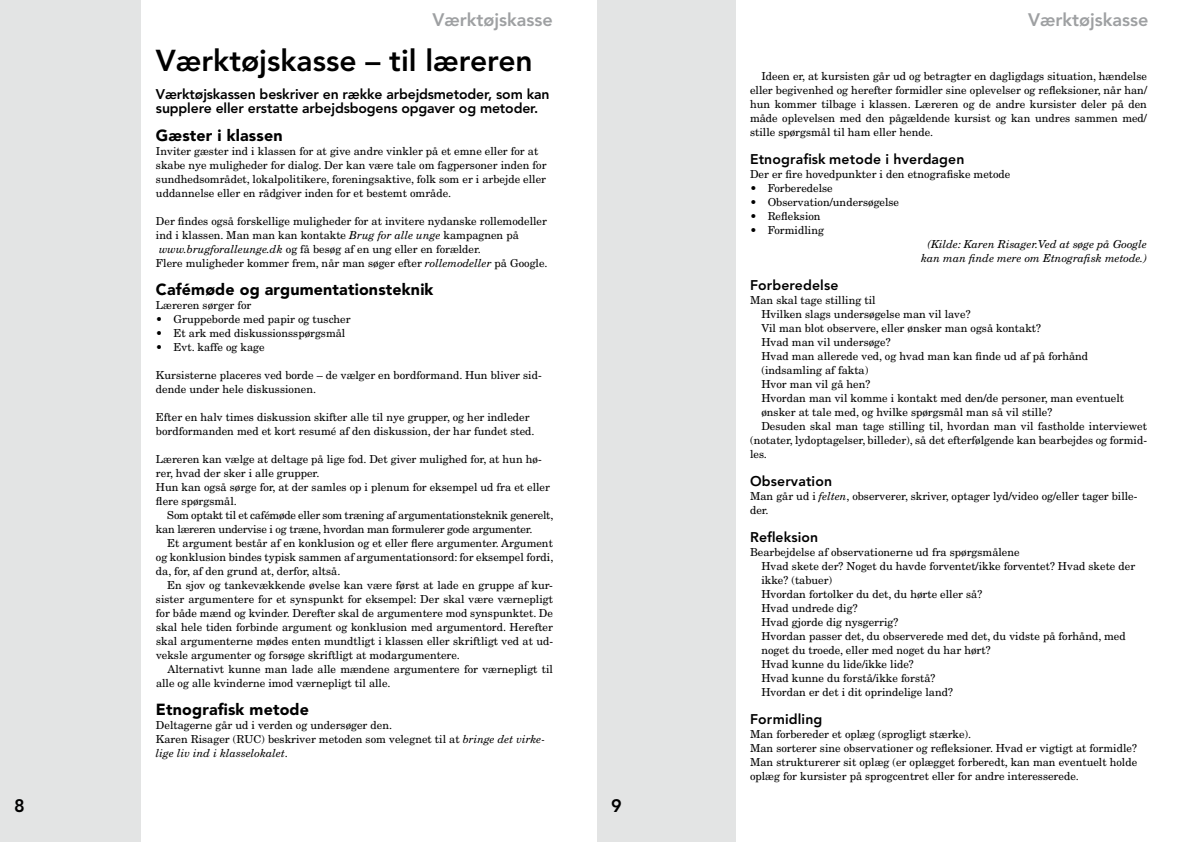
<style>
.page{position:relative;width:1191px;height:842px;background:#fff}
.page>*{position:absolute;margin:0;border:0;box-sizing:border-box;transform-origin:0 0}
.t1{font:800 30px "Avenir";color:#000}
.t2{font:800 18px "Avenir";color:#9ea0a2}
.t3{font:800 18px "Avenir";color:#000}
.t4{font:900 16px "Avenir";letter-spacing:.01em;color:#000}
.t5{font:800 14px/14px "Avenir";letter-spacing:-.01em;color:#000}
.t6{font:800 14px "Avenir";letter-spacing:.01em;color:#000}
.t7{font:11px/14px "New Century Schlbk";color:#000}
.t8{font:11px/14px "New Century Schlbk";letter-spacing:-.02em;color:#000}
.t9{font:italic 11px/14px "New Century Schlbk";color:#000;text-align:center}
.s1{font-style:italic}
</style>
<div class="page">
<div style="left:597px;top:0;width:139px;height:842px;background:#e3e4e4"></div>
<div style="left:0;top:0;width:140px;height:842px;background:#e3e4e4"></div>
<h2 class="t2" style="left:432px;top:9px;width:122px">Værktøjskasse</h2>
<h2 class="t2" style="left:1028px;top:9px;width:122px">Værktøjskasse</h2>
<h1 class="t1" style="left:156px;top:43px;width:378px">Værktøjskasse – til læreren</h1>
<p class="t5" style="left:156px;top:87px;width:395px">Værktøjskassen beskriver en række arbejdsmetoder, som kan supplere eller erstatte arbejdsbogens opgaver og metoder.</p>
<h3 class="t4" style="left:156px;top:126px;width:128px">Gæster i klassen</h3>
<p class="t7" style="left:156px;top:144px;width:392px">Inviter gæster ind i klassen for at give andre vinkler på et emne eller for at skabe nye muligheder for dialog. Der kan være tale om fagpersoner inden for sundhedsområdet, lokalpolitikere, foreningsaktive, folk som er i arbejde eller uddannelse eller en rådgiver inden for et bestemt område.</p>
<p class="t7" style="left:156px;top:214px;width:393px">Der findes også forskellige muligheder for at invitere nydanske rollemodeller ind i klassen. Man man kan kontakte <span class="s1">Brug for alle unge</span> kampagnen på <span class="s1">www.brugforalleunge.dk</span> og få besøg af en ung eller en forælder.<br>Flere muligheder kommer frem, når man søger efter <span class="s1">rollemodeller</span> på Google.</p>
<h3 class="t4" style="left:156px;top:280px;width:279px">Cafémøde og argumentationsteknik</h3>
<p class="t7" style="left:156px;top:298px;width:97px">Læreren sørger for</p>
<p class="t7" style="left:156px;top:312px;width:196px">• Gruppeborde med papir og tuscher</p>
<p class="t7" style="left:156px;top:326px;width:191px">• Et ark med diskussionsspørgsmål</p>
<p class="t7" style="left:156px;top:340px;width:110px">• Evt. kaffe og kage</p>
<p class="t7" style="left:156px;top:368px;width:387px">Kursisterne placeres ved borde – de vælger en bordformand. Hun bliver sid&shy;dende under hele diskussionen.</p>
<p class="t7" style="left:156px;top:410px;width:380px">Efter en halv times diskussion skifter alle til nye grupper, og her indleder bordformanden med et kort resumé af den diskussion, der har fundet sted.</p>
<p class="t7" style="left:156px;top:452px;width:395px">Læreren kan vælge at deltage på lige fod. Det giver mulighed for, at hun hø&shy;rer, hvad der sker i alle grupper.<br>Hun kan også sørge for, at der samles op i plenum for eksempel ud fra et eller flere spørgsmål.</p>
<p class="t8" style="left:156px;top:508px;width:399px;text-indent:11px">Som optakt til et cafémøde eller som træning af argumentationsteknik generelt, kan læreren undervise i og træne, hvordan man formulerer gode argumenter.</p>
<p class="t7" style="left:156px;top:536px;width:399px;text-align:justify;text-indent:11px">Et argument består af en konklusion og et eller flere argumenter. Argument og konklusion bindes typisk sammen af argumentationsord: for eksempel fordi, da, for, af den grund at, derfor, altså.</p>
<p class="t7" style="left:156px;top:578px;width:398px;text-align:justify;text-indent:11px">En sjov og tankevækkende øvelse kan være først at lade en gruppe af kur&shy;sister argumentere for et synspunkt for eksempel: Der skal være værnepligt for både mænd og kvinder. Derefter skal de argumentere mod synspunktet. De skal hele tiden forbinde argument og konklusion med argumentord. Herefter skal argumenterne mødes enten mundtligt i klassen eller skriftligt ved at ud&shy;veksle argumenter og forsøge skriftligt at modargumentere.</p>
<p class="t7" style="left:156px;top:662px;width:398px;text-indent:11px">Alternativt kunne man lade alle mændene argumentere for værnepligt til alle og alle kvinderne imod værnepligt til alle.</p>
<h3 class="t4" style="left:156px;top:700px;width:155px">Etnografisk metode</h3>
<p class="t7" style="left:156px;top:718px;width:391px">Deltagerne går ud i verden og undersøger den.<br>Karen Risager (RUC) beskriver metoden som velegnet til at <span class="s1">bringe det virke&shy;lige liv ind i klasselokalet</span>.</p>
<h2 class="t3" style="left:14px;top:795px;width:12px">8</h2>
<h2 class="t3" style="left:611px;top:795px;width:12px">9</h2>
<p class="t7" style="left:750px;top:69px;width:398px;text-align:justify;text-indent:11px">Ideen er, at kursisten går ud og betragter en dagligdags situation, hændelse eller begivenhed og herefter formidler sine oplevelser og refleksioner, når han/ hun kommer tilbage i klassen. Læreren og de andre kursister deler på den måde oplevelsen med den pågældende kursist og kan undres sammen med/ stille spørgsmål til ham eller hende.</p>
<p class="t6" style="left:750px;top:150px;width:216px">Etnografisk metode i hverdagen</p>
<p class="t7" style="left:750px;top:167px;width:262px">Der er fire hovedpunkter i den etnografiske metode</p>
<p class="t7" style="left:750px;top:181px;width:84px">• Forberedelse</p>
<p class="t7" style="left:750px;top:195px;width:151px">• Observation/undersøgelse</p>
<p class="t7" style="left:750px;top:209px;width:72px">• Refleksion</p>
<p class="t7" style="left:750px;top:223px;width:75px">• Formidling</p>
<p class="t9" style="left:921px;top:237px;width:227px">(Kilde: Karen Risager.Ved at søge på Google kan man finde mere om Etnografisk metode.)</p>
<p class="t5" style="left:750px;top:278px;width:90px">Forberedelse</p>
<p class="t7" style="left:750px;top:293px;width:127px">Man skal tage stilling til</p>
<p class="t7" style="left:761px;top:307px;width:211px">Hvilken slags undersøgelse man vil lave?</p>
<p class="t7" style="left:761px;top:321px;width:281px">Vil man blot observere, eller ønsker man også kontakt?</p>
<p class="t7" style="left:761px;top:335px;width:131px">Hvad man vil undersøge?</p>
<p class="t7" style="left:761px;top:349px;width:328px">Hvad man allerede ved, og hvad man kan finde ud af på forhånd</p>
<p class="t7" style="left:761px;top:363px;width:108px">(indsamling af fakta)</p>
<p class="t7" style="left:761px;top:377px;width:110px">Hvor man vil gå hen?</p>
<p class="t7" style="left:761px;top:391px;width:364px">Hvordan man vil komme i kontakt med den/de personer, man eventuelt</p>
<p class="t7" style="left:761px;top:405px;width:292px">ønsker at tale med, og hvilke spørgsmål man så vil stille?</p>
<p class="t7" style="left:761px;top:419px;width:387px">Desuden skal man tage stilling til, hvordan man vil fastholde interviewet</p>
<p class="t7" style="left:750px;top:433px;width:398px">(notater, lydoptagelser, billeder), så det efterfølgende kan bearbejdes og formid-</p>
<p class="t7" style="left:750px;top:447px;width:18px">les.</p>
<p class="t6" style="left:750px;top:472px;width:84px">Observation</p>
<p class="t7" style="left:750px;top:489px;width:389px">Man går ud i <span class="s1">felten</span>, observerer, skriver, optager lyd/video og/eller tager bille&shy;der.</p>
<p class="t5" style="left:750px;top:530px;width:70px">Refleksion</p>
<p class="t7" style="left:761px;top:545px;width:375px;text-indent:-11px">Bearbejdelse af observationerne ud fra spørgsmålene<br>Hvad skete der? Noget du havde forventet/ikke forventet? Hvad skete der ikke? (tabuer)<br>Hvordan fortolker du det, du hørte eller så?<br>Hvad undrede dig?<br>Hvad gjorde dig nysgerrig?<br>Hvordan passer det, du observerede med det, du vidste på forhånd, med noget du troede, eller med noget du har hørt?<br>Hvad kunne du lide/ikke lide?<br>Hvad kunne du forstå/ikke forstå?<br>Hvordan er det i dit oprindelige land?</p>
<p class="t5" style="left:750px;top:712px;width:74px">Formidling</p>
<p class="t7" style="left:750px;top:727px;width:389px">Man forbereder et oplæg (sprogligt stærke).<br>Man sorterer sine observationer og refleksioner. Hvad er vigtigt at formidle?<br>Man strukturerer sit oplæg (er oplægget forberedt, kan man eventuelt holde oplæg for kursister på sprogcentret eller for andre interesserede.</p>
</div>
